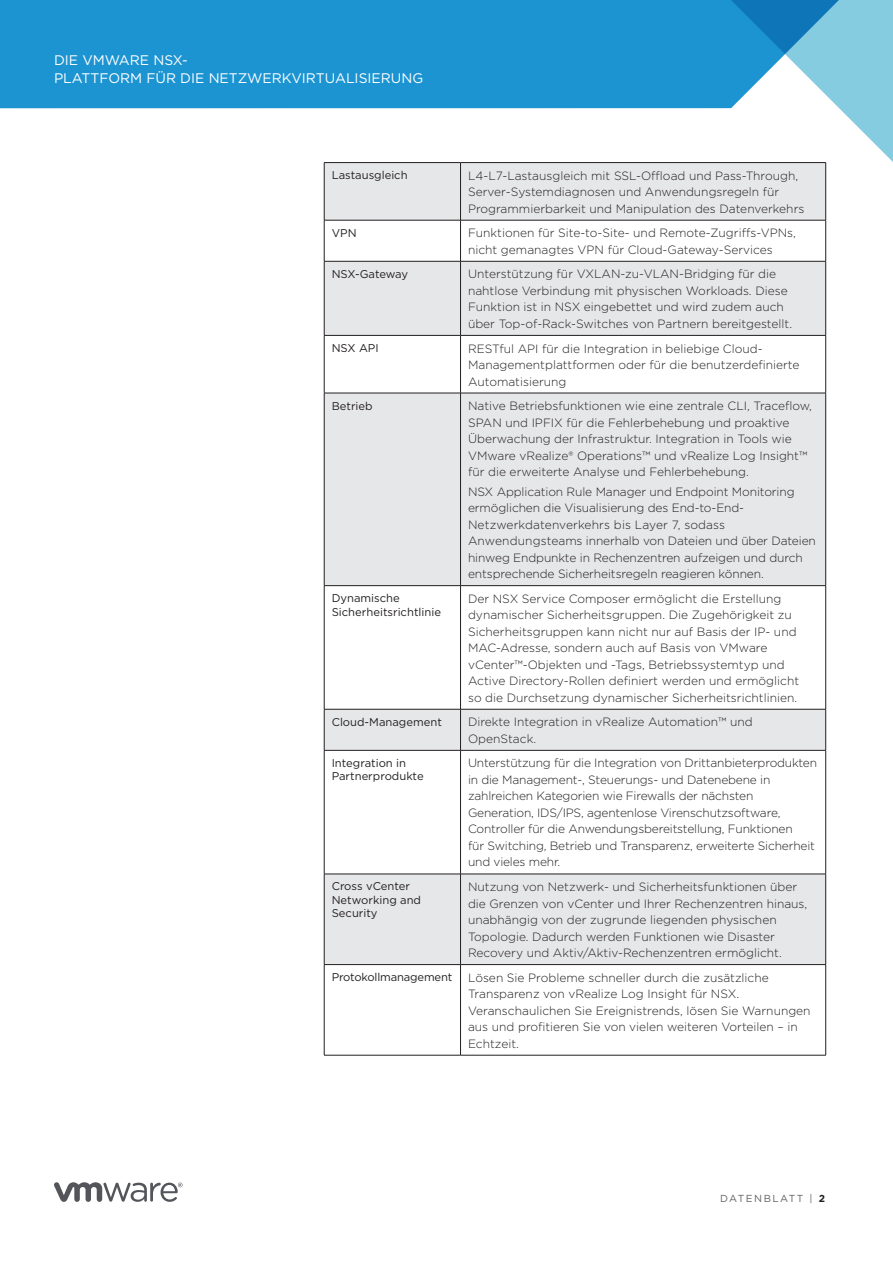
<style>
.page{position:relative;width:893px;height:1263px;background:#fff}
.page>*{position:absolute;margin:0;border:0;box-sizing:border-box;transform-origin:0 0}
.FOLIO-WHITE{font:13.8px/17.2px "Gotham";color:#fff}
._6c__TABLE_BODY{font:300 12px/16.5px "Gotham";color:#231f20}
._6b__TABLE_SUBHEAD{font:11.25px/13.5px "Gotham";color:#231f20}
.FOLIO-BOTTOM-GRAY{font:10.2px "Gotham";letter-spacing:.15em;color:#636366}
.s1{font-weight:700;color:#231f20}
</style>
<div class="page">
<svg style="left:54px;top:1182px;width:129px;height:20px"></svg>
<div style="left:0;top:0;width:718px;height:108px;background:#1c94d2"></div>
<svg style="left:718px;top:0;width:175px;height:176px"></svg>
<svg style="left:325px;top:163px;width:500px;height:801px;fill:#e6e7e9"></svg>
<hr style="left:324px;top:162px;width:136px;height:1px;background:#231f20">
<hr style="left:324px;top:163px;width:1px;height:57px;background:#231f20">
<hr style="left:460px;top:162px;width:366px;height:1px;background:#231f20">
<hr style="left:460px;top:163px;width:1px;height:57px;background:#231f20">
<hr style="left:825px;top:163px;width:1px;height:57px;background:#231f20">
<hr style="left:324px;top:220px;width:136px;height:1px;background:#231f20">
<hr style="left:324px;top:220px;width:1px;height:41px;background:#231f20">
<hr style="left:460px;top:220px;width:366px;height:1px;background:#231f20">
<hr style="left:460px;top:220px;width:1px;height:41px;background:#231f20">
<hr style="left:825px;top:220px;width:1px;height:41px;background:#231f20">
<hr style="left:324px;top:261px;width:136px;height:1px;background:#231f20">
<hr style="left:324px;top:261px;width:1px;height:74px;background:#231f20">
<hr style="left:460px;top:261px;width:366px;height:1px;background:#231f20">
<hr style="left:460px;top:261px;width:1px;height:74px;background:#231f20">
<hr style="left:825px;top:261px;width:1px;height:74px;background:#231f20">
<hr style="left:324px;top:335px;width:136px;height:1px;background:#231f20">
<hr style="left:324px;top:336px;width:1px;height:57px;background:#231f20">
<hr style="left:460px;top:335px;width:366px;height:1px;background:#231f20">
<hr style="left:460px;top:336px;width:1px;height:57px;background:#231f20">
<hr style="left:825px;top:336px;width:1px;height:57px;background:#231f20">
<hr style="left:324px;top:393px;width:136px;height:1px;background:#231f20">
<hr style="left:324px;top:393px;width:1px;height:192px;background:#231f20">
<hr style="left:460px;top:393px;width:366px;height:1px;background:#231f20">
<hr style="left:460px;top:393px;width:1px;height:192px;background:#231f20">
<hr style="left:825px;top:393px;width:1px;height:192px;background:#231f20">
<hr style="left:324px;top:585px;width:136px;height:1px;background:#231f20">
<hr style="left:324px;top:586px;width:1px;height:123px;background:#231f20">
<hr style="left:460px;top:585px;width:366px;height:1px;background:#231f20">
<hr style="left:460px;top:586px;width:1px;height:123px;background:#231f20">
<hr style="left:825px;top:586px;width:1px;height:123px;background:#231f20">
<hr style="left:324px;top:709px;width:136px;height:1px;background:#231f20">
<hr style="left:324px;top:709px;width:1px;height:41px;background:#231f20">
<hr style="left:460px;top:709px;width:366px;height:1px;background:#231f20">
<hr style="left:460px;top:709px;width:1px;height:41px;background:#231f20">
<hr style="left:825px;top:709px;width:1px;height:41px;background:#231f20">
<hr style="left:324px;top:750px;width:136px;height:1px;background:#231f20">
<hr style="left:324px;top:750px;width:1px;height:124px;background:#231f20">
<hr style="left:460px;top:750px;width:366px;height:1px;background:#231f20">
<hr style="left:460px;top:750px;width:1px;height:124px;background:#231f20">
<hr style="left:825px;top:750px;width:1px;height:124px;background:#231f20">
<hr style="left:324px;top:874px;width:136px;height:1px;background:#231f20">
<hr style="left:324px;top:874px;width:1px;height:90px;background:#231f20">
<hr style="left:460px;top:874px;width:366px;height:1px;background:#231f20">
<hr style="left:460px;top:874px;width:1px;height:90px;background:#231f20">
<hr style="left:825px;top:874px;width:1px;height:90px;background:#231f20">
<hr style="left:324px;top:964px;width:136px;height:1px;background:#231f20">
<hr style="left:324px;top:965px;width:1px;height:90px;background:#231f20">
<hr style="left:460px;top:964px;width:366px;height:1px;background:#231f20">
<hr style="left:460px;top:965px;width:1px;height:90px;background:#231f20">
<hr style="left:825px;top:965px;width:1px;height:90px;background:#231f20">
<hr style="left:324px;top:1055px;width:136px;height:1px;background:#231f20">
<hr style="left:460px;top:1055px;width:366px;height:1px;background:#231f20">
<p class="FOLIO-WHITE" style="left:54px;top:52px;width:371px">DIE VMWARE NSX-<br>PLATTFORM FÜR DIE NETZWERKVIRTUALISIERUNG</p>
<p class="_6b__TABLE_SUBHEAD" style="left:332px;top:168px;width:77px">Lastausgleich</p>
<p class="_6c__TABLE_BODY" style="left:468px;top:167px;width:338px">L4-L7-Lastausgleich mit SSL-Offload und Pass-Through,<br>Server-Systemdiagnosen und Anwendungsregeln für<br>Programmierbarkeit und Manipulation des Datenverkehrs</p>
<p class="_6b__TABLE_SUBHEAD" style="left:332px;top:226px;width:26px">VPN</p>
<p class="_6c__TABLE_BODY" style="left:468px;top:224px;width:329px">Funktionen für Site-to-Site- und Remote-Zugriffs-VPNs, nicht gemanagtes VPN für Cloud-Gateway-Services</p>
<p class="_6b__TABLE_SUBHEAD" style="left:332px;top:267px;width:78px">NSX-Gateway</p>
<p class="_6c__TABLE_BODY" style="left:468px;top:266px;width:326px">Unterstützung für VXLAN-zu-VLAN-Bridging für die nahtlose Verbindung mit physischen Workloads. Diese Funktion ist in NSX eingebettet und wird zudem auch über Top-of-Rack-Switches von Partnern bereitgestellt.</p>
<p class="_6b__TABLE_SUBHEAD" style="left:332px;top:341px;width:49px">NSX API</p>
<p class="_6c__TABLE_BODY" style="left:468px;top:340px;width:333px">RESTful API für die Integration in beliebige Cloud-<br>Managementplattformen oder für die benutzerdefinierte<br>Automatisierung</p>
<p class="_6b__TABLE_SUBHEAD" style="left:332px;top:398px;width:42px">Betrieb</p>
<p class="_6c__TABLE_BODY" style="left:468px;top:397px;width:345px">Native Betriebsfunktionen wie eine zentrale CLI, Traceflow, SPAN und IPFIX für die Fehlerbehebung und proaktive Überwachung der Infrastruktur. Integration in Tools wie VMware vRealize® Operations™ und vRealize Log Insight™ für die erweiterte Analyse und Fehlerbehebung.</p>
<p class="_6c__TABLE_BODY" style="left:468px;top:483px;width:349px">NSX Application Rule Manager und Endpoint Monitoring ermöglichen die Visualisierung des End-to-End-Netzwerkdatenverkehrs bis Layer 7, sodass Anwendungsteams innerhalb von Dateien und über Dateien hinweg Endpunkte in Rechenzentren aufzeigen und durch entsprechende Sicherheitsregeln reagieren können.</p>
<p class="_6b__TABLE_SUBHEAD" style="left:332px;top:591px;width:111px">Dynamische<br>Sicherheitsrichtlinie</p>
<p class="_6c__TABLE_BODY" style="left:468px;top:590px;width:333px">Der NSX Service Composer ermöglicht die Erstellung dynamischer Sicherheitsgruppen. Die Zugehörigkeit zu Sicherheitsgruppen kann nicht nur auf Basis der IP- und MAC-Adresse, sondern auch auf Basis von VMware vCenter™-Objekten und -Tags, Betriebssystemtyp und Active Directory-Rollen definiert werden und ermöglicht so die Durchsetzung dynamischer Sicherheitsrichtlinien.</p>
<p class="_6b__TABLE_SUBHEAD" style="left:332px;top:715px;width:112px">Cloud-Management</p>
<p class="_6c__TABLE_BODY" style="left:468px;top:713px;width:286px">Direkte Integration in vRealize Automation™ und<br>OpenStack.</p>
<p class="_6b__TABLE_SUBHEAD" style="left:332px;top:756px;width:93px">Integration in<br>Partnerprodukte</p>
<p class="_6c__TABLE_BODY" style="left:468px;top:755px;width:351px">Unterstützung für die Integration von Drittanbieterprodukten in die Management-, Steuerungs- und Datenebene in zahlreichen Kategorien wie Firewalls der nächsten Generation, IDS/IPS, agentenlose Virenschutzsoftware, Controller für die Anwendungsbereitstellung, Funktionen<br>für Switching, Betrieb und Transparenz, erweiterte Sicherheit und vieles mehr.</p>
<p class="_6b__TABLE_SUBHEAD" style="left:332px;top:879px;width:91px">Cross vCenter<br>Networking and<br>Security</p>
<p class="_6c__TABLE_BODY" style="left:468px;top:878px;width:341px">Nutzung von Netzwerk- und Sicherheitsfunktionen über die Grenzen von vCenter und Ihrer Rechenzentren hinaus, unabhängig von der zugrunde liegenden physischen Topologie. Dadurch werden Funktionen wie Disaster Recovery und Aktiv/Aktiv-Rechenzentren ermöglicht.</p>
<p class="_6b__TABLE_SUBHEAD" style="left:332px;top:970px;width:122px">Protokollmanagement</p>
<p class="_6c__TABLE_BODY" style="left:468px;top:969px;width:344px">Lösen Sie Probleme schneller durch die zusätzliche Transparenz von vRealize Log Insight für NSX.<br>Veranschaulichen Sie Ereignistrends, lösen Sie Warnungen aus und profitieren Sie von vielen weiteren Vorteilen – in Echtzeit.</p>
<p class="FOLIO-BOTTOM-GRAY" style="left:720px;top:1191px;width:106px">DATENBLATT | <span class="s1">2</span></p>
</div>
